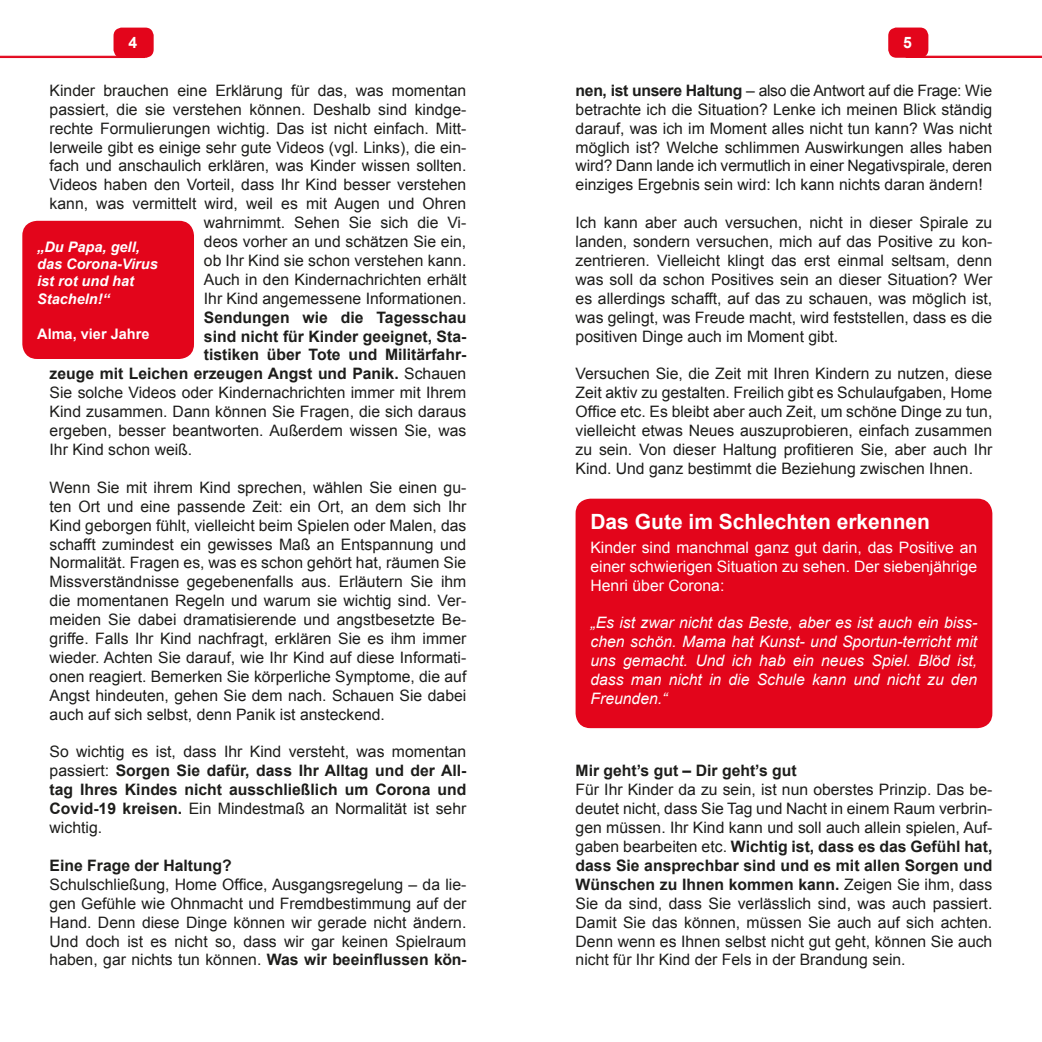
<style>
.page{position:relative;width:1042px;height:1042px;background:#fff}
.page>*{position:absolute;margin:0;border:0;box-sizing:border-box;transform-origin:0 0}
.t1{font:700 21px "Arial";color:#fff}
.t2{font:15.75px/18.9px "Arial";color:#1d1d1b;text-align:justify}
.t3{font:700 15.75px/18.9px "Arial";color:#1d1d1b;text-align:justify}
.t4{font:italic 15.75px/18.9px "Arial";color:#fff;text-align:justify}
.t5{font:15.75px/18.9px "Arial";color:#fff;text-align:justify}
.t6{font:700 15.75px "Arial";color:#fff}
.t7{font:italic 700 14.53px/17.5px "Arial";color:#fff}
.t8{font:700 14.53px "Arial";color:#fff}
.s1{font-weight:400}
.s2{font-weight:700}
</style>
<div class="page">
<svg style="left:0;top:56px;width:118px;height:2px"></svg>
<div style="left:114px;top:28px;width:39px;height:29px;background:#e3051b;border-radius:7px"></div>
<div style="left:113px;top:28px;width:41px;height:30px;border:2px solid #e3051b;border-radius:7px"></div>
<svg style="left:923px;top:56px;width:119px;height:2px"></svg>
<div style="left:889px;top:28px;width:38px;height:29px;background:#e3051b;border-radius:7px"></div>
<div style="left:888px;top:28px;width:40px;height:30px;border:2px solid #e3051b;border-radius:7px"></div>
<div style="left:22px;top:221px;width:172px;height:138px;background:#e3051b;border-radius:15px"></div>
<div style="left:575px;top:499px;width:417px;height:229px;background:#e3051b;border-radius:15px"></div>
<p class="t6" style="left:128px;top:32px;width:10px">4</p>
<p class="t6" style="left:903px;top:32px;width:10px">5</p>
<p class="t2" style="left:50px;top:81px;width:418px;text-align:right">Kinder brauchen eine Erklärung für das, was momentan passiert, die sie verstehen können. Deshalb sind kindge&shy;rechte Formulierungen wichtig. Das ist nicht einfach. Mitt&shy;lerweile gibt es einige sehr gute Videos (vgl. Links), die ein&shy;fach und anschaulich erklären, was Kinder wissen sollten.<br>Videos haben den Vorteil, dass Ihr Kind besser verstehen kann, was vermittelt wird, weil es mit Augen und Ohren wahrnimmt. Sehen Sie sich die Vi-<br>deos vorher an und schätzen Sie ein,<br>ob Ihr Kind sie schon verstehen kann.<br>Auch in den Kindernachrichten erhält<br>Ihr Kind angemessene Informationen.</p>
<p class="t3" style="left:204px;top:308px;width:264px">Sendungen wie die Tagesschau</p>
<p class="t3" style="left:204px;top:327px;width:264px">sind nicht für Kinder geeignet, Sta-</p>
<p class="t3" style="left:204px;top:346px;width:264px">tistiken über Tote und Militärfahr-</p>
<p class="t3" style="left:50px;top:365px;width:418px">zeuge mit Leichen erzeugen Angst und Panik. <span class="s1">Schauen</span></p>
<p class="t2" style="left:50px;top:383px;width:418px">Sie solche Videos oder Kindernachrichten immer mit Ihrem</p>
<p class="t2" style="left:50px;top:402px;width:418px">Kind zusammen. Dann können Sie Fragen, die sich daraus</p>
<p class="t2" style="left:50px;top:421px;width:418px">ergeben, besser beantworten. Außerdem wissen Sie, was</p>
<p class="t2" style="left:50px;top:440px;width:144px">Ihr Kind schon weiß.</p>
<p class="t2" style="left:50px;top:478px;width:418px">Wenn Sie mit ihrem Kind sprechen, wählen Sie einen gu&shy;ten Ort und eine passende Zeit: ein Ort, an dem sich Ihr Kind geborgen fühlt, vielleicht beim Spielen oder Malen, das schafft zumindest ein gewisses Maß an Entspannung und Normalität. Fragen es, was es schon gehört hat, räumen Sie Missverständnisse gegebenenfalls aus. Erläutern Sie ihm die momentanen Regeln und warum sie wichtig sind. Ver&shy;meiden Sie dabei dramatisierende und angstbesetzte Be&shy;griffe. Falls Ihr Kind nachfragt, erklären Sie es ihm immer wieder. Achten Sie darauf, wie Ihr Kind auf diese Informati&shy;onen reagiert. Bemerken Sie körperliche Symptome, die auf Angst hindeuten, gehen Sie dem nach. Schauen Sie dabei auch auf sich selbst, denn Panik ist ansteckend.</p>
<p class="t3" style="left:50px;top:743px;width:418px"><span class="s1">So wichtig es ist, dass Ihr Kind versteht, was momentan passiert:</span> Sorgen Sie dafür, dass Ihr Alltag und der All&shy;tag Ihres Kindes nicht ausschließlich um Corona und Covid-19 kreisen. <span class="s1">Ein Mindestmaß an Normalität ist sehr wichtig.</span></p>
<p class="t3" style="left:50px;top:856px;width:184px">Eine Frage der Haltung?</p>
<p class="t2" style="left:50px;top:875px;width:418px">Schulschließung, Home Office, Ausgangsregelung – da lie&shy;gen Gefühle wie Ohnmacht und Fremdbestimmung auf der Hand. Denn diese Dinge können wir gerade nicht ändern.<br>Und doch ist es nicht so, dass wir gar keinen Spielraum haben, gar nichts tun können. <span class="s2">Was wir beeinflussen kön-</span></p>
<p class="t7" style="left:37px;top:238px;width:122px">„Du Papa, gell, das Corona-Virus ist rot und hat<br>Stacheln!“</p>
<p class="t8" style="left:37px;top:324px;width:114px">Alma, vier Jahre</p>
<p class="t2" style="left:575px;top:81px;width:418px"><span class="s2">nen, ist unsere Haltung</span> – also die Antwort auf die Frage: Wie betrachte ich die Situation? Lenke ich meinen Blick ständig darauf, was ich im Moment alles nicht tun kann? Was nicht möglich ist? Welche schlimmen Auswirkungen alles haben wird? Dann lande ich vermutlich in einer Negativspirale, deren einziges Ergebnis sein wird: Ich kann nichts daran ändern!</p>
<p class="t2" style="left:575px;top:213px;width:418px">Ich kann aber auch versuchen, nicht in dieser Spirale zu landen, sondern versuchen, mich auf das Positive zu kon&shy;zentrieren. Vielleicht klingt das erst einmal seltsam, denn was soll da schon Positives sein an dieser Situation? Wer es allerdings schafft, auf das zu schauen, was möglich ist, was gelingt, was Freude macht, wird feststellen, dass es die positiven Dinge auch im Moment gibt.</p>
<p class="t2" style="left:575px;top:364px;width:418px">Versuchen Sie, die Zeit mit Ihren Kindern zu nutzen, diese Zeit aktiv zu gestalten. Freilich gibt es Schulaufgaben, Home Office etc. Es bleibt aber auch Zeit, um schöne Dinge zu tun, vielleicht etwas Neues auszuprobieren, einfach zusammen zu sein. Von dieser Haltung profitieren Sie, aber auch Ihr Kind. Und ganz bestimmt die Beziehung zwischen Ihnen.</p>
<h1 class="t1" style="left:590px;top:507px;width:341px">Das Gute im Schlechten erkennen</h1>
<p class="t5" style="left:590px;top:538px;width:388px">Kinder sind manchmal ganz gut darin, das Positive an einer schwierigen Situation zu sehen. Der siebenjährige Henri über Corona:</p>
<p class="t4" style="left:590px;top:613px;width:388px">„Es ist zwar nicht das Beste, aber es ist auch ein biss&shy;chen schön. Mama hat Kunst- und Sportun-terricht mit uns gemacht. Und ich hab ein neues Spiel. Blöd ist, dass man nicht in die Schule kann und nicht zu den Freunden.“</p>
<p class="t3" style="left:575px;top:762px;width:223px">Mir geht’s gut – Dir geht’s gut</p>
<p class="t2" style="left:575px;top:780px;width:418px">Für Ihr Kinder da zu sein, ist nun oberstes Prinzip. Das be&shy;deutet nicht, dass Sie Tag und Nacht in einem Raum verbrin&shy;gen müssen. Ihr Kind kann und soll auch allein spielen, Auf&shy;gaben bearbeiten etc. <span class="s2">Wichtig ist, dass es das Gefühl hat, dass Sie ansprechbar sind und es mit allen Sorgen und Wünschen zu Ihnen kommen kann.</span> Zeigen Sie ihm, dass Sie da sind, dass Sie verlässlich sind, was auch passiert.<br>Damit Sie das können, müssen Sie auch auf sich achten.<br>Denn wenn es Ihnen selbst nicht gut geht, können Sie auch nicht für Ihr Kind der Fels in der Brandung sein.</p>
</div>
